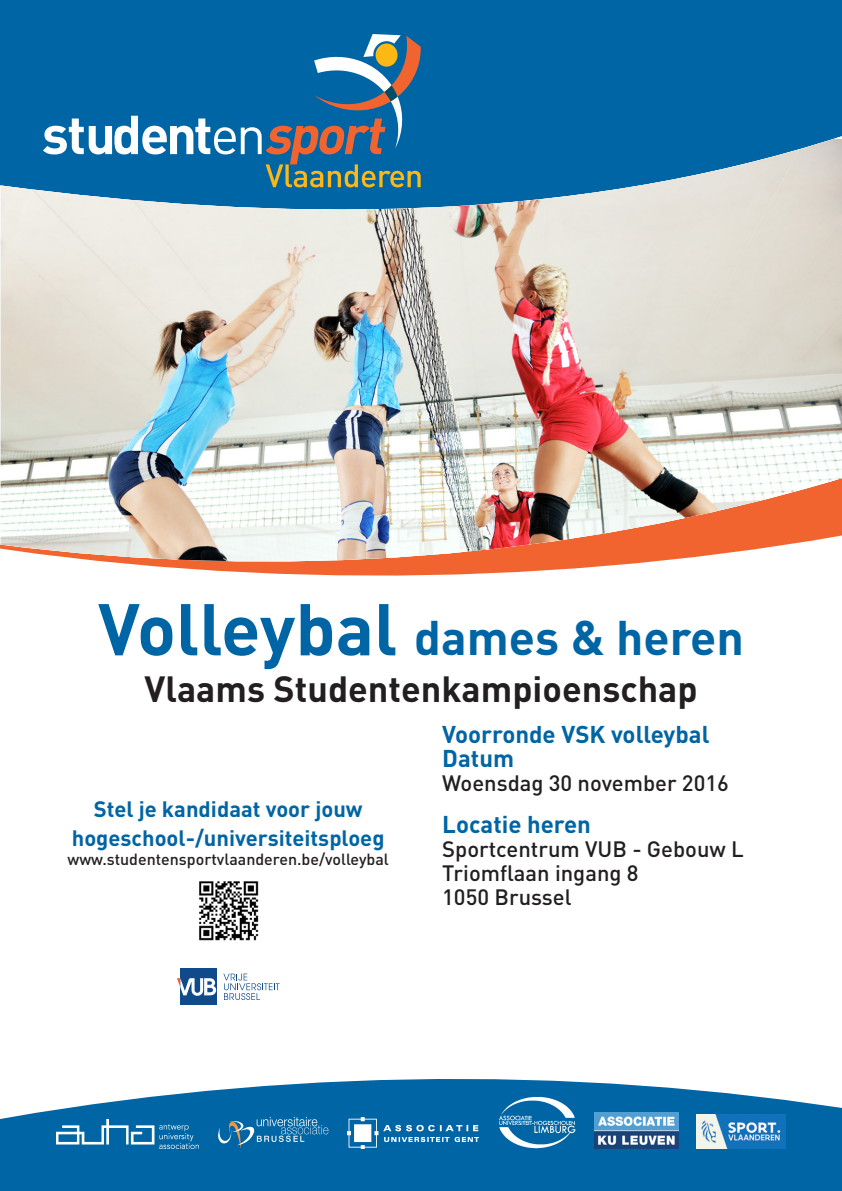
<style>
.page{position:relative;width:842px;height:1191px;background:#fff}
.page>*{position:absolute;margin:0;border:0;box-sizing:border-box;transform-origin:0 0}
.t1{font:700 48px "DIN";color:#0065a4}
.t2{font:700 36px "DIN";color:#231f20}
.t3{font:700 24px "DIN";color:#0065a4}
.t4{font:500 22px "DIN";color:#231f20}
.t5{font:700 22px/28.8px "DIN";color:#0065a4;text-align:center}
.t6{font:500 16px "DIN";color:#231f20}
.s1{font-size:72px}
</style>
<div class="page">
<div style="left:0;top:0;width:842px;height:372px;background:#0065a4"></div>
<svg style="left:44px;top:34px;width:377px;height:102px"></svg>
<svg style="left:0;top:1079px;width:842px;height:112px;background:#227ab0"></svg>
<img style="left:594px;top:1112px;width:84px;height:36px">
<img style="left:347px;top:1117px;width:132px;height:31px">
<img style="left:57px;top:1119px;width:142px;height:29px">
<img style="left:697px;top:1114px;width:88px;height:34px">
<svg style="left:217px;top:1116px;width:111px;height:32px;background:#2679ad"></svg>
<img style="left:497px;top:1096px;width:78px;height:52px">
<svg style="left:44px;top:136px;width:798px;height:440px"></svg>
<img style="left:1px;top:139px;width:841px;height:423px">
<img style="left:199px;top:881px;width:60px;height:60px">
<div style="left:180px;top:968px;width:37px;height:37px;background:#0f4b8b"></div>
<svg style="left:223px;top:973px;width:56px;height:27px"></svg>
<svg style="left:177px;top:978px;width:39px;height:17px"></svg>
<p class="t1" style="left:98px;top:606px;width:647px"><span class="s1">Volleybal</span> dames &amp; heren</p>
<p class="t2" style="left:144px;top:665px;width:555px">Vlaams Studentenkampioenschap</p>
<p class="t3" style="left:442px;top:718px;width:269px">Voorronde VSK volleybal</p>
<p class="t3" style="left:442px;top:742px;width:73px">Datum</p>
<p class="t4" style="left:442px;top:769px;width:288px">Woensdag 30 november 2016</p>
<p class="t3" style="left:442px;top:808px;width:150px">Locatie heren</p>
<p class="t4" style="left:442px;top:835px;width:303px">Sportcentrum VUB - Gebouw L</p>
<p class="t4" style="left:442px;top:859px;width:198px">Triomflaan ingang 8</p>
<p class="t4" style="left:442px;top:883px;width:131px">1050 Brussel</p>
<p class="t5" style="left:72px;top:794px;width:314px">Stel je kandidaat voor jouw hogeschool-/universiteitsploeg</p>
<p class="t6" style="left:68px;top:849px;width:323px">www.studentensportvlaanderen.be/volleybal</p>
</div>
